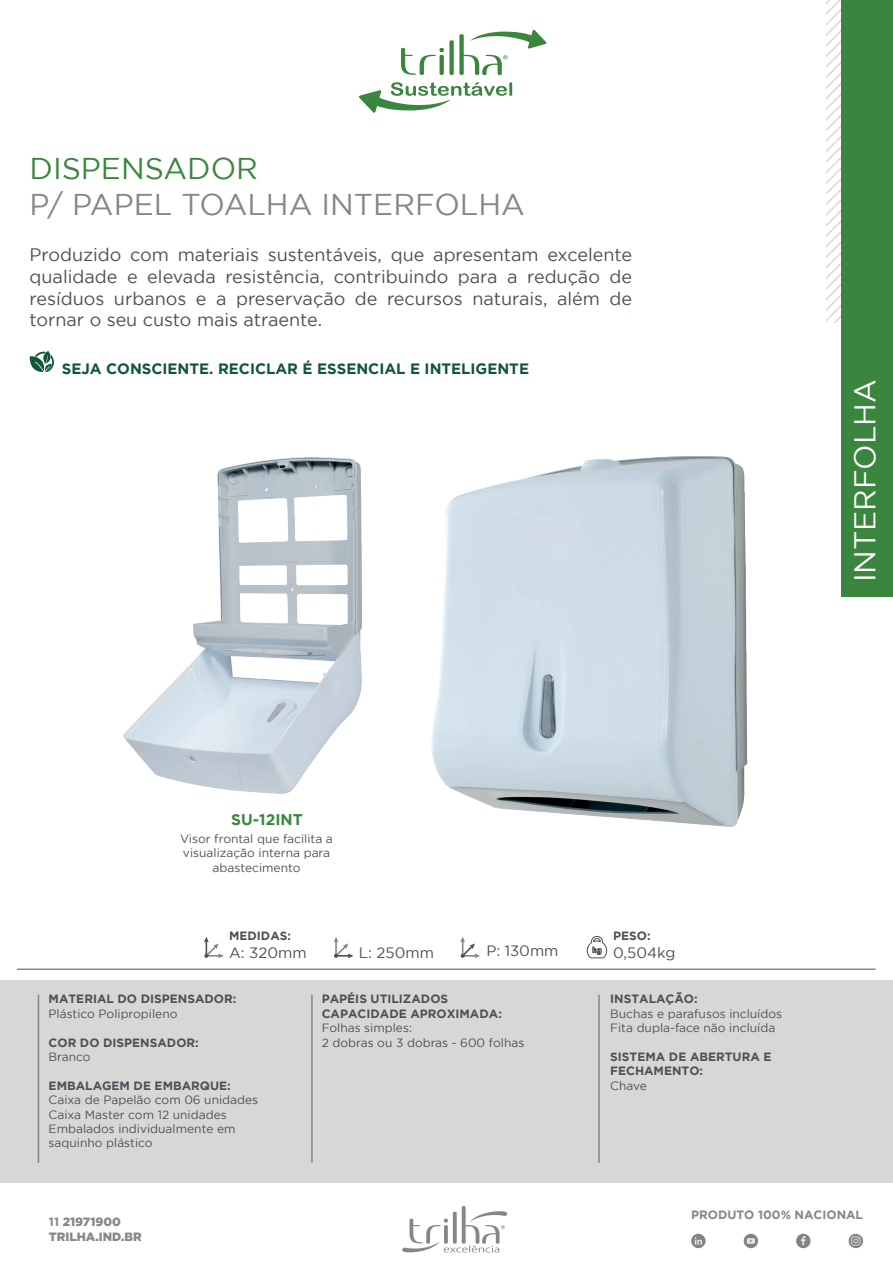
<style>
.page{position:relative;width:893px;height:1263px;background:#fff}
.page>*{position:absolute;margin:0;border:0;box-sizing:border-box;transform-origin:0 0}
.t1{font:30px "Gotham";color:#868588}
.t2{font:30px "Gotham";color:#3b863f}
.t3{font:30px "Gotham";color:#fff}
.t4{font:18px/21.6px "Gotham";color:#4b5157;text-align:justify}
.t5{font:700 15.45px "Gotham";color:#3b863f}
.t6{font:700 15px "Gotham";color:#115635}
.t7{font:15px "Gotham";color:#4b5157}
.t8{font:12px/14.4px "Gotham";color:#4b5157}
.t9{font:700 12px/14.4px "Gotham";color:#4b5157}
.t10{font:900 12px/14.4px "Gotham";color:#868588}
.t11{font:700 12px "Gotham";color:#868588}
.s1{font-weight:700}
</style>
<div class="page">
<svg style="left:359px;top:82px;width:153px;height:31px"></svg>
<svg style="left:401px;top:29px;width:146px;height:46px"></svg>
<svg style="left:826px;top:0;width:15px;height:322px"></svg>
<div style="left:841px;top:0;width:52px;height:596px;background:#3b863f"></div>
<div style="left:0;top:980px;width:893px;height:203px;background:#d9d7d5"></div>
<svg style="left:402px;top:1206px;width:105px;height:46px"></svg>
<div style="left:796px;top:1234px;width:14px;height:14px;background:#858285;border-radius:50%"></div>
<svg style="left:801px;top:1236px;width:5px;height:9px"></svg>
<svg style="left:691px;top:1234px;width:15px;height:14px"></svg>
<svg style="left:695px;top:1237px;width:7px;height:7px"></svg>
<div style="left:744px;top:1234px;width:14px;height:14px;background:#858285;border-radius:50%"></div>
<svg style="left:747px;top:1238px;width:8px;height:6px"></svg>
<svg style="left:849px;top:1234px;width:14px;height:14px"></svg>
<svg style="left:851px;top:1236px;width:9px;height:9px"></svg>
<hr style="left:311px;top:995px;width:2px;height:168px;background:#868588">
<hr style="left:38px;top:995px;width:1px;height:168px;background:#868588">
<hr style="left:598px;top:995px;width:2px;height:168px;background:#868588">
<svg style="left:460px;top:937px;width:20px;height:21px"></svg>
<svg style="left:204px;top:937px;width:20px;height:21px"></svg>
<svg style="left:334px;top:937px;width:19px;height:21px"></svg>
<hr style="left:17px;top:968px;width:858px;height:2px;background:#868588">
<svg style="left:586px;top:935px;width:22px;height:24px"></svg>
<svg style="left:29px;top:351px;width:25px;height:21px"></svg>
<img style="left:123px;top:457px;width:239px;height:337px">
<img style="left:431px;top:456px;width:317px;height:371px">
<div style="left:517px;top:513px;width:67px;height:35px;background:#d2dde8"></div>
<h1 class="t2" style="left:30px;top:152px;width:230px">DISPENSADOR</h1>
<h1 class="t1" style="left:30px;top:188px;width:497px">P/ PAPEL TOALHA INTERFOLHA</h1>
<h2 class="t4" style="left:30px;top:244px;width:604px">Produzido com materiais sustentáveis, que apresentam excelente qualidade e elevada resistência, contribuindo para a redução de resíduos urbanos e a preservação de recursos naturais, além de tornar o seu custo mais atraente.</h2>
<p class="t6" style="left:62px;top:360px;width:469px">SEJA CONSCIENTE. RECICLAR É ESSENCIAL E INTELIGENTE</p>
<h1 class="t3" style="left:848px;top:582px;width:205px;rotate:-90deg">INTERFOLHA</h1>
<p class="t5" style="left:231px;top:810px;width:73px">SU-12INT</p>
<p class="t8" style="left:180px;top:831px;width:154px;text-align:center">Visor frontal que facilita a visualização interna para abastecimento</p>
<p class="t9" style="left:229px;top:928px;width:63px">MEDIDAS:</p>
<p class="t7" style="left:229px;top:945px;width:79px">A: 320mm</p>
<p class="t9" style="left:613px;top:928px;width:39px">PESO:</p>
<p class="t7" style="left:359px;top:945px;width:77px">L: 250mm</p>
<p class="t7" style="left:486px;top:942px;width:74px">P: 130mm</p>
<p class="t7" style="left:613px;top:945px;width:64px">0,504kg</p>
<p class="t9" style="left:49px;top:992px;width:189px">MATERIAL DO DISPENSADOR:</p>
<p class="t8" style="left:49px;top:1006px;width:130px">Plástico Polipropileno</p>
<p class="t9" style="left:49px;top:1035px;width:152px">COR DO DISPENSADOR:</p>
<p class="t8" style="left:49px;top:1049px;width:43px">Branco</p>
<p class="t9" style="left:49px;top:1078px;width:184px">EMBALAGEM DE EMBARQUE:</p>
<p class="t8" style="left:49px;top:1093px;width:211px">Caixa de Papelão com 06 unidades<br>Caixa Master com 12 unidades<br>Embalados individualmente em saquinho plástico</p>
<p class="t9" style="left:322px;top:992px;width:182px">PAPÉIS UTILIZADOS<br>CAPACIDADE APROXIMADA:</p>
<p class="t8" style="left:322px;top:1021px;width:204px">Folhas simples:<br>2 dobras ou 3 dobras - 600 folhas</p>
<p class="t9" style="left:610px;top:992px;width:89px">INSTALAÇÃO:</p>
<p class="t8" style="left:610px;top:1006px;width:173px">Buchas e parafusos incluídos<br>Fita dupla-face não incluída</p>
<p class="t9" style="left:610px;top:1049px;width:163px">SISTEMA DE ABERTURA E<br>FECHAMENTO:</p>
<p class="t8" style="left:610px;top:1078px;width:38px">Chave</p>
<p class="t10" style="left:49px;top:1215px;width:94px"><span class="s1">11</span> 21971900<br>TRILHA.IND.BR</p>
<p class="t11" style="left:691px;top:1208px;width:173px">PRODUTO 100% NACIONAL</p>
</div>
